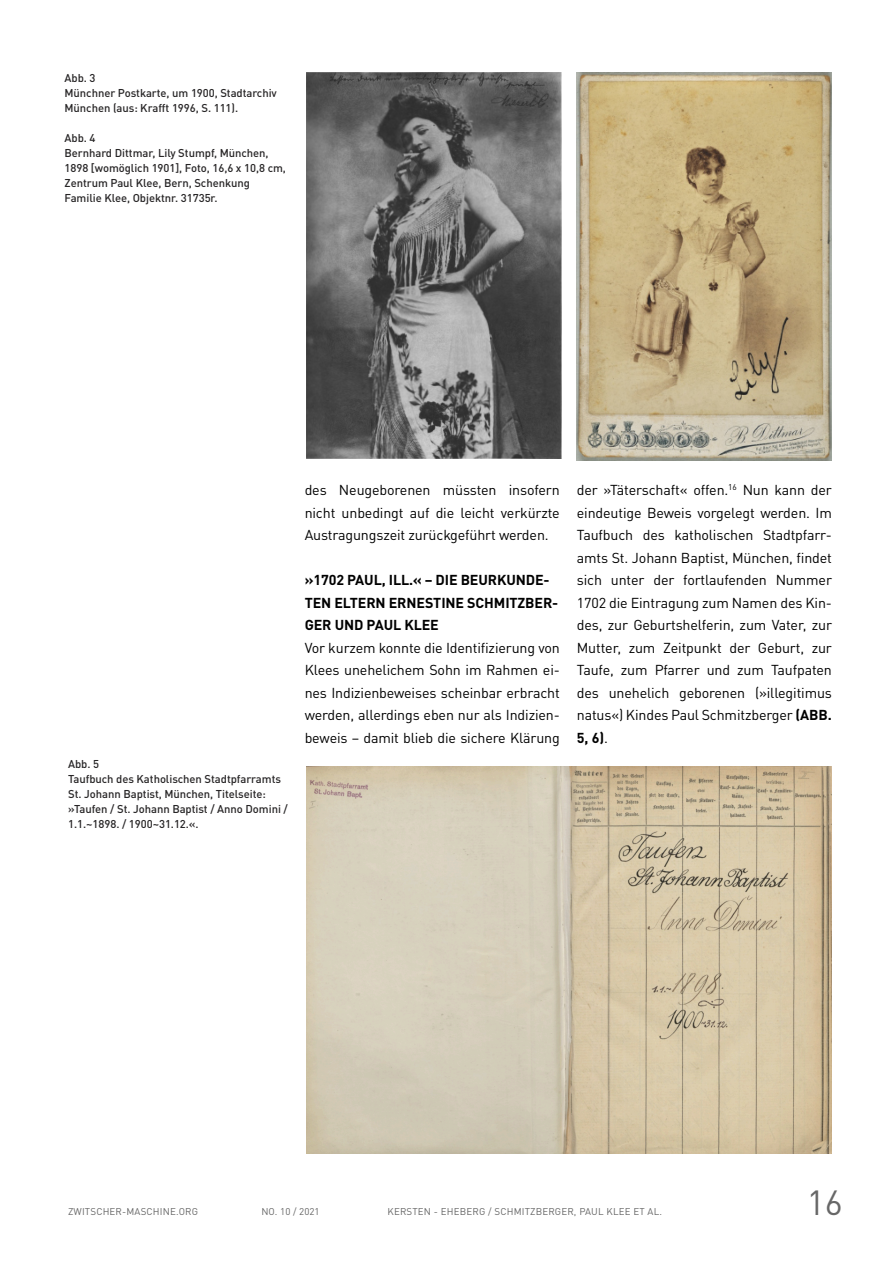
<style>
.page{position:relative;width:893px;height:1263px;background:#fff}
.page>*{position:absolute;margin:0;border:0;box-sizing:border-box;transform-origin:0 0}
.t1{font:34.5px "DINOT";color:#676767}
.t2{font:14.25px/22.5px "DINOT";letter-spacing:-.01em;color:#000;text-align:justify}
.t3{font:700 14.25px/22.5px "DINOT";letter-spacing:-.01em;color:#000}
.t4{font:500 11.25px/15px "DINOT";letter-spacing:-.005em;color:#272526}
.t5{font:9.75px "DINOT";letter-spacing:.015em;color:#676767}
.s1{font-family:"Lucida Grande";font-weight:400}
.s2{font-weight:700}
</style>
<div class="page">
<img style="left:576px;top:72px;width:255px;height:388px">
<img style="left:307px;top:766px;width:524px;height:387px">
<img style="left:306px;top:72px;width:256px;height:387px">
<p class="t4" style="left:65px;top:72px;width:214px">Abb. 3<br>Münchner Postkarte, um 1900, Stadtarchiv<br>München (aus: Krafft 1996, S. 111).</p>
<p class="t4" style="left:65px;top:132px;width:223px">Abb. 4<br>Bernhard Dittmar, Lily Stumpf, Mu<span class="s1">̈</span>nchen,<br>1898 [womöglich 1901], Foto, 16,6 x 10,8 cm,<br>Zentrum Paul Klee, Bern, Schenkung<br>Familie Klee, Objektnr. 31735r.</p>
<p class="t4" style="left:68px;top:758px;width:221px">Abb. 5<br>Taufbuch des Katholischen Stadtpfarramts<br>St. Johann Baptist, München, Titelseite: »Taufen / St. Johann Baptist / Anno Domini /<br>1.1.~1898. / 1900~31.12.«.</p>
<p class="t2" style="left:305px;top:480px;width:257px">des Neugeborenen müssten insofern nicht unbedingt auf die leicht verkürzte Austragungszeit zurückgeführt werden.</p>
<p class="t3" style="left:305px;top:570px;width:255px">»1702 PAUL, ILL.« – DIE BEURKUNDE-<br>TEN ELTERN ERNESTINE SCHMITZBER-<br>GER UND PAUL KLEE</p>
<p class="t2" style="left:305px;top:637px;width:257px">Vor kurzem konnte die Identifizierung von Klees unehelichem Sohn im Rahmen ei&shy;nes Indizienbeweises scheinbar erbracht werden, allerdings eben nur als Indizien&shy;beweis – damit blieb die sichere Klärung</p>
<p class="t2" style="left:577px;top:480px;width:257px">der »Täterschaft« offen.<sup>16</sup> Nun kann der eindeutige Beweis vorgelegt werden. Im Taufbuch des katholischen Stadtpfarr&shy;amts St. Johann Baptist, München, findet sich unter der fortlaufenden Nummer 1702 die Eintragung zum Namen des Kin&shy;des, zur Geburtshelferin, zum Vater, zur Mutter, zum Zeitpunkt der Geburt, zur Taufe, zum Pfarrer und zum Taufpaten des unehelich geborenen (»illegitimus natus«) Kindes Paul Schmitzberger <span class="s2">(ABB.<br>5, 6)</span>.</p>
<p class="t5" style="left:68px;top:1208px;width:132px">ZWITSCHER-MASCHINE.ORG</p>
<p class="t5" style="left:261px;top:1208px;width:60px">NO. 10 / 2021</p>
<p class="t5" style="left:388px;top:1208px;width:276px">KERSTEN - EHEBERG / SCHMITZBERGER, PAUL KLEE ET AL.</p>
<h1 class="t1" style="left:807px;top:1189px;width:38px">16</h1>
</div>
